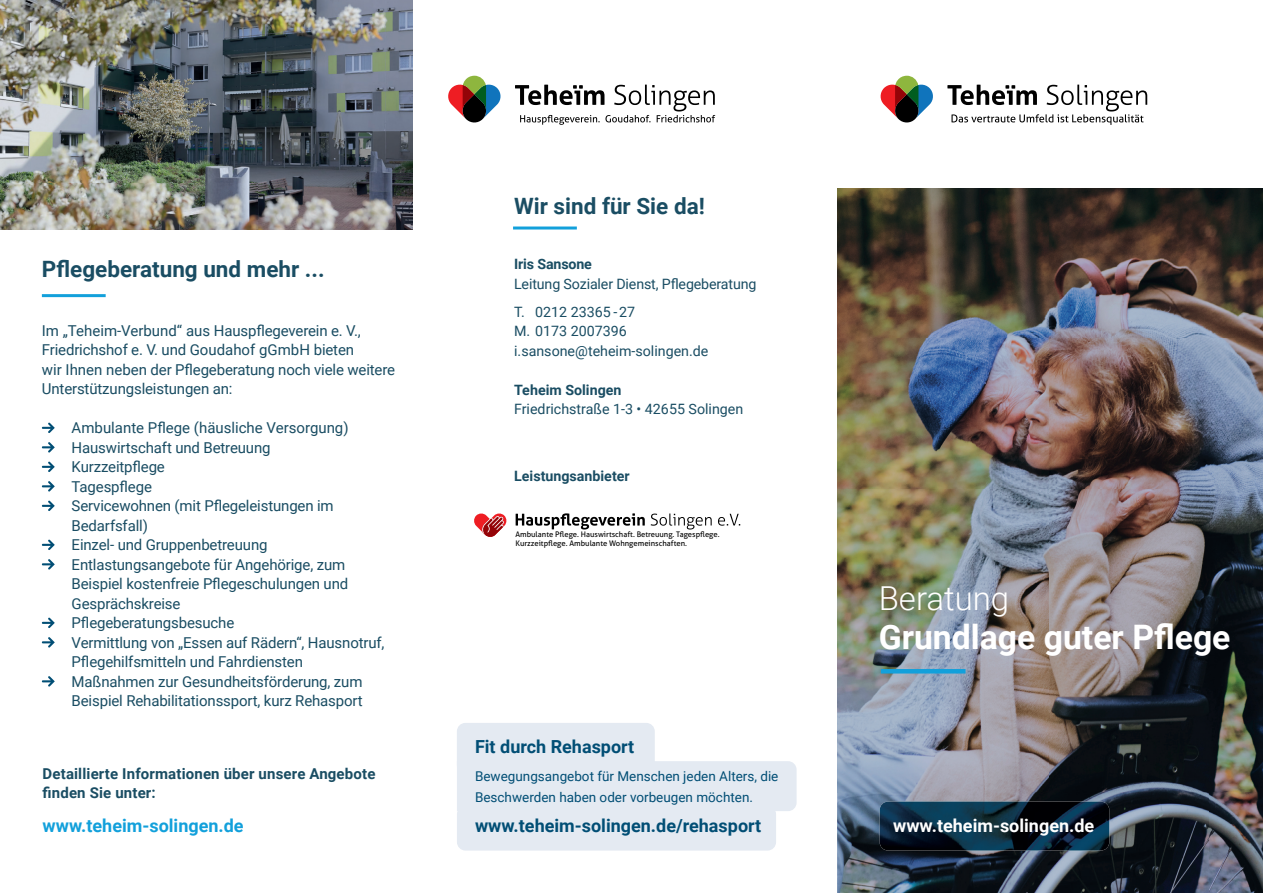
<style>
.page{position:relative;width:1263px;height:893px;background:#fff}
.page>*{position:absolute;margin:0;border:0;box-sizing:border-box;transform-origin:0 0}
.t1{font:700 33.75px "Roboto";color:#fff}
.t2{font:300 33px "Roboto";color:#fff}
.t3{font:700 22.5px "Roboto";color:#1a4d63}
.t4{font:700 18px "Roboto";color:#014e75}
.t5{font:700 18px "Roboto";color:#fff}
.t6{font:700 18px "Roboto";color:#12a0db}
.t7{font:15px/19.5px "Roboto";letter-spacing:-.01em;color:#1a4d63}
.t8{font:700 15px/19.5px "Roboto";letter-spacing:.01em;color:#1a4d63}
.t9{font:14.25px/28px "Roboto";color:#1a4d63}
.t10{font:700 14.25px "Roboto";color:#1a4d63}
.t11{font:13.5px/21px "Roboto";color:#014e75}
.t12{font:7.65px/9.6px "Aller";color:#000}
</style>
<div class="page">
<svg style="left:42px;top:423px;width:13px;height:10px"></svg>
<svg style="left:42px;top:442px;width:13px;height:10px"></svg>
<svg style="left:42px;top:462px;width:13px;height:10px"></svg>
<svg style="left:42px;top:481px;width:13px;height:10px"></svg>
<svg style="left:42px;top:501px;width:13px;height:10px"></svg>
<svg style="left:42px;top:540px;width:13px;height:10px"></svg>
<svg style="left:42px;top:559px;width:13px;height:10px"></svg>
<svg style="left:42px;top:618px;width:13px;height:10px"></svg>
<svg style="left:42px;top:637px;width:13px;height:10px"></svg>
<svg style="left:42px;top:676px;width:13px;height:10px"></svg>
<svg style="left:448px;top:76px;width:53px;height:47px"></svg>
<svg style="left:515px;top:85px;width:200px;height:40px"></svg>
<hr style="left:42px;top:294px;width:64px;height:3px;background:#12a0db">
<hr style="left:513px;top:227px;width:64px;height:3px;background:#12a0db">
<svg style="left:880px;top:76px;width:53px;height:47px"></svg>
<svg style="left:947px;top:85px;width:200px;height:40px"></svg>
<img style="left:837px;top:188px;width:426px;height:705px">
<img style="left:880px;top:801px;width:229px;height:50px">
<div style="left:457px;top:806px;width:319px;height:45px;background:#e4eaf2;border-radius:9px"></div>
<div style="left:457px;top:761px;width:339px;height:50px;background:#e4eaf2"></div>
<hr style="left:881px;top:669px;width:84px;height:4px;background:#12a0db">
<hr style="left:412px;top:0;width:1px;height:230px;background:#e4e9f1">
<img style="left:0;top:0;width:412px;height:230px">
<svg style="left:474px;top:513px;width:33px;height:24px"></svg>
<svg style="left:516px;top:513px;width:129px;height:16px"></svg>
<svg style="left:651px;top:513px;width:61px;height:16px"></svg>
<svg style="left:718px;top:514px;width:22px;height:12px"></svg>
<div style="left:457px;top:723px;width:198px;height:51px;background:#e4eaf2;border-radius:9px"></div>
<h3 class="t3" style="left:42px;top:253px;width:284px">Pflegeberatung und mehr ...</h3>
<p class="t7" style="left:42px;top:320px;width:355px">Im „Teheim-Verbund“ aus Hauspflegeverein e. V., Friedrichshof e. V. und Goudahof gGmbH bieten<br>wir Ihnen neben der Pflegeberatung noch viele weitere Unterstützungsleistungen an:</p>
<p class="t7" style="left:72px;top:417px;width:314px">Ambulante Pflege (häusliche Versorgung)<br>Hauswirtschaft und Betreuung<br>Kurzzeitpflege<br>Tagespflege<br>Servicewohnen (mit Pflegeleistungen im Bedarfsfall)<br>Einzel- und Gruppenbetreuung Entlastungsangebote für Angehörige, zum Beispiel kostenfreie Pflegeschulungen und Gesprächskreise<br>Pflegeberatungsbesuche<br>Vermittlung von „Essen auf Rädern“, Hausnotruf, Pflegehilfsmitteln und Fahrdiensten Maßnahmen zur Gesundheitsförderung, zum Beispiel Rehabilitationssport, kurz Rehasport</p>
<p class="t8" style="left:43px;top:763px;width:334px">Detaillierte Informationen über unsere Angebote finden Sie unter:</p>
<p class="t6" style="left:43px;top:813px;width:203px">www.teheim-solingen.de</p>
<h3 class="t3" style="left:514px;top:190px;width:192px">Wir sind für Sie da!</h3>
<p class="t10" style="left:514px;top:254px;width:79px">Iris Sansone</p>
<p class="t9" style="left:514px;top:269px;width:244px">Leitung Sozialer Dienst, Pflegeberatung<br>T. 0212 23365 - 27</p>
<p class="t9" style="left:514px;top:321px;width:196px;line-height:19.5px">M. 0173 2007396 i.sansone@teheim-solingen.de</p>
<p class="t10" style="left:514px;top:380px;width:109px">Teheim Solingen</p>
<p class="t9" style="left:514px;top:395px;width:231px">Friedrichstraße 1-3 • 42655 Solingen</p>
<p class="t10" style="left:514px;top:466px;width:117px">Leistungsanbieter</p>
<p class="t12" style="left:515px;top:529px;width:206px">Ambulante Pflege. Hauswirtschaft. Betreuung. Tagespflege.<br>Kurzzeitpflege. Ambulante Wohngemeinschaften.</p>
<p class="t4" style="left:475px;top:734px;width:161px">Fit durch Rehasport</p>
<p class="t11" style="left:475px;top:765px;width:305px">Bewegungsangebot für Menschen jeden Alters, die<br>Beschwerden haben oder vorbeugen möchten.</p>
<p class="t4" style="left:475px;top:813px;width:288px">www.teheim-solingen.de/rehasport</p>
<h2 class="t2" style="left:879px;top:575px;width:132px">Beratung</h2>
<h1 class="t1" style="left:879px;top:613px;width:353px">Grundlage guter Pflege</h1>
<p class="t5" style="left:893px;top:813px;width:203px">www.teheim-solingen.de</p>
</div>
